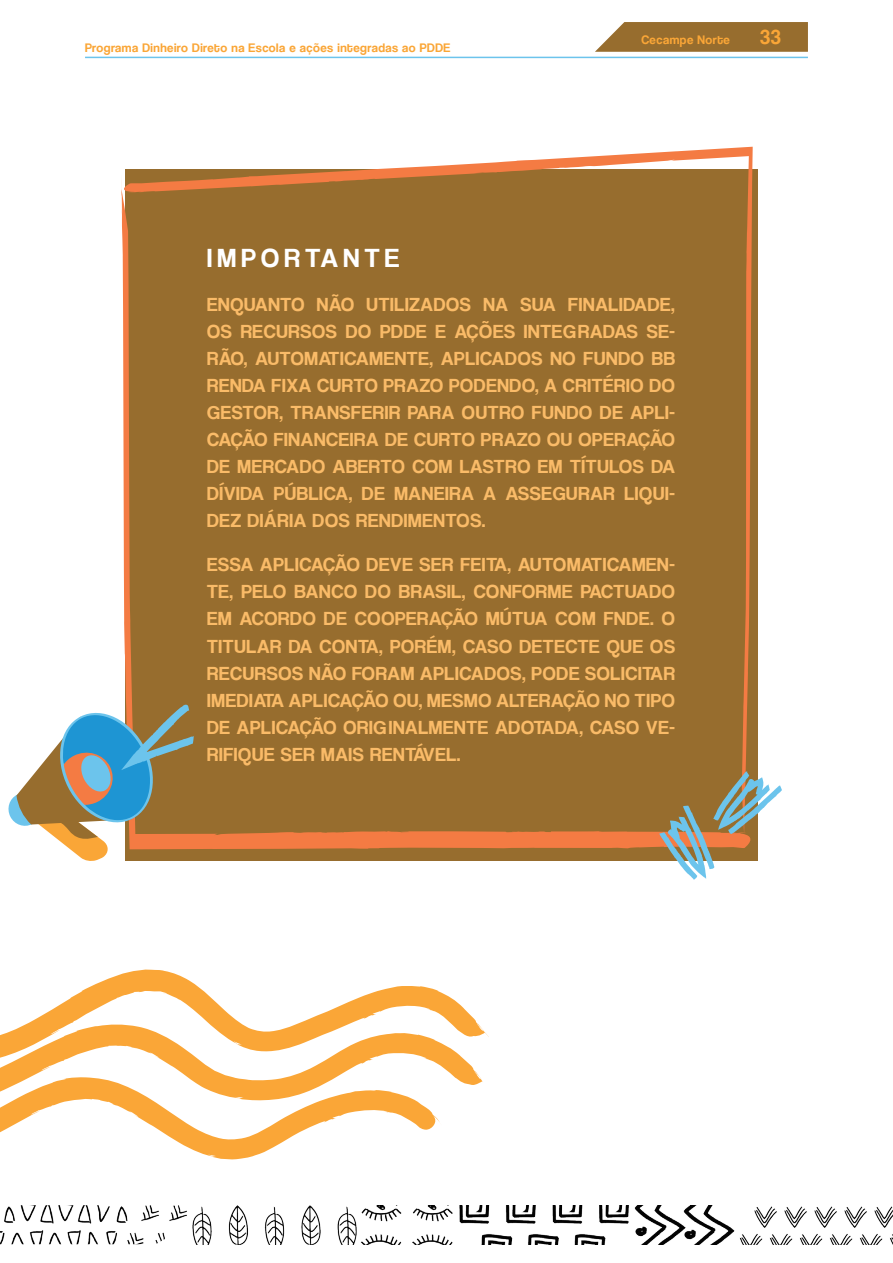
<style>
.page{position:relative;width:893px;height:1263px;background:#fff}
.page>*{position:absolute;margin:0;border:0;box-sizing:border-box;transform-origin:0 0}
.t1{font:27px "Coolvetica Rg";color:#fff}
.t2{font:21px "Coolvetica Rg";color:#faa637}
.t3{font:19.5px "Coolvetica Rg";letter-spacing:.04em;color:#fabb68}
.t4{font:12.75px "Coolvetica Rg";letter-spacing:.04em;color:#faa637}
</style>
<div class="page">
<img style="left:192px;top:1205px;width:701px;height:39px">
<img style="left:0;top:1205px;width:187px;height:39px">
<svg style="left:595px;top:22px;width:213px;height:30px"></svg>
<hr style="left:85px;top:57px;width:723px;height:1px;background:#6cc4ec">
<svg style="left:125px;top:147px;width:628px;height:28px"></svg>
<div style="left:121px;top:175px;width:637px;height:674px;background:#976d2e"></div>
<svg style="left:659px;top:771px;width:123px;height:109px"></svg>
<svg style="left:8px;top:704px;width:187px;height:157px"></svg>
<svg style="left:0;top:969px;width:489px;height:191px"></svg>
<p class="t4" style="left:85px;top:40px;width:351px">PROGRAMA DINHEIRO DIRETO NA ESCOLA E AÇÕES INTEGRADAS AO PDDE</p>
<p class="t4" style="left:641px;top:33px;width:90px">CECAMPE NORTE</p>
<p class="t2" style="left:760px;top:25px;width:22px">33</p>
<h1 class="t1" style="left:207px;top:242px;width:21px">IMPORTANTE</h1>
<p class="t3" style="left:207px;top:293px;width:25px">ENQUANTO</p>
<p class="t3" style="left:317px;top:293px;width:14px">NÃO</p>
<p class="t3" style="left:367px;top:293px;width:12px">UTILIZADOS</p>
<p class="t3" style="left:483px;top:293px;width:14px">NA</p>
<p class="t3" style="left:521px;top:293px;width:13px">SUA</p>
<p class="t3" style="left:568px;top:293px;width:12px">FINALIDADE</p>
<p class="t3" style="left:671px;top:293px;width:5px">,</p>
<p class="t3" style="left:207px;top:320px;width:47px">OS RECURSOS</p>
<p class="t3" style="left:346px;top:320px;width:134px">DO PDDE E AÇÕES</p>
<p class="t3" style="left:524px;top:320px;width:18px">INTEGRADAS</p>
<p class="t3" style="left:647px;top:320px;width:30px">SE -</p>
<p class="t3" style="left:207px;top:347px;width:14px">RÃO</p>
<p class="t3" style="left:244px;top:347px;width:25px">, AUTOMATICAMENTE</p>
<p class="t3" style="left:429px;top:347px;width:24px">, APLICADOS</p>
<p class="t3" style="left:550px;top:347px;width:47px">NO FUNDO</p>
<p class="t3" style="left:652px;top:347px;width:25px">BB</p>
<p class="t3" style="left:207px;top:374px;width:25px">RENDA</p>
<p class="t3" style="left:272px;top:374px;width:22px">FIXA</p>
<p class="t3" style="left:317px;top:374px;width:26px">CURTO</p>
<p class="t3" style="left:383px;top:374px;width:25px">PRAZO</p>
<p class="t3" style="left:449px;top:374px;width:14px">PODENDO</p>
<p class="t3" style="left:535px;top:374px;width:39px">, A CRITÉRIO</p>
<p class="t3" style="left:649px;top:374px;width:14px">DO</p>
<p class="t3" style="left:207px;top:401px;width:13px">GESTOR</p>
<p class="t3" style="left:279px;top:401px;width:24px">, TRANSFERIR</p>
<p class="t3" style="left:408px;top:401px;width:13px">PARA</p>
<p class="t3" style="left:462px;top:401px;width:14px">OUTRO</p>
<p class="t3" style="left:532px;top:401px;width:13px">FUNDO</p>
<p class="t3" style="left:600px;top:401px;width:41px">DE APLI</p>
<p class="t3" style="left:669px;top:401px;width:7px">-</p>
<p class="t3" style="left:207px;top:428px;width:13px">CAÇÃO</p>
<p class="t3" style="left:274px;top:428px;width:12px">FINANCEIRA</p>
<p class="t3" style="left:385px;top:428px;width:43px">DE CURTO</p>
<p class="t3" style="left:481px;top:428px;width:13px">PRAZO</p>
<p class="t3" style="left:547px;top:428px;width:45px">OU OPERAÇÃO</p>
<p class="t3" style="left:207px;top:455px;width:44px">DE MERCADO</p>
<p class="t3" style="left:333px;top:455px;width:13px">ABERTO</p>
<p class="t3" style="left:412px;top:455px;width:15px">COM</p>
<p class="t3" style="left:460px;top:455px;width:13px">LASTRO</p>
<p class="t3" style="left:538px;top:455px;width:61px">EM TÍTULOS</p>
<p class="t3" style="left:651px;top:455px;width:13px">DA</p>
<p class="t3" style="left:207px;top:482px;width:28px">DÍVIDA</p>
<p class="t3" style="left:274px;top:482px;width:35px">PÚBLICA</p>
<p class="t3" style="left:349px;top:482px;width:59px">, DE MANEIRA</p>
<p class="t3" style="left:484px;top:482px;width:36px">A ASSEGURAR</p>
<p class="t3" style="left:624px;top:482px;width:10px">LIQUI</p>
<p class="t3" style="left:669px;top:482px;width:7px">-</p>
<p class="t3" style="left:207px;top:509px;width:13px">DEZ</p>
<p class="t3" style="left:247px;top:509px;width:11px">DIÁRIA</p>
<p class="t3" style="left:313px;top:509px;width:14px">DOS</p>
<p class="t3" style="left:356px;top:509px;width:13px">RENDIMENTOS</p>
<p class="t3" style="left:482px;top:509px;width:5px">.</p>
<p class="t3" style="left:207px;top:553px;width:24px">ESSA</p>
<p class="t3" style="left:260px;top:553px;width:13px">APLICAÇÃO</p>
<p class="t3" style="left:367px;top:553px;width:13px">DEVE</p>
<p class="t3" style="left:420px;top:553px;width:13px">SER</p>
<p class="t3" style="left:460px;top:553px;width:11px">FEITA</p>
<p class="t3" style="left:508px;top:553px;width:24px">, AUTOMATICAMEN</p>
<p class="t3" style="left:669px;top:553px;width:7px">-</p>
<p class="t3" style="left:207px;top:580px;width:47px">TE , PELO</p>
<p class="t3" style="left:294px;top:580px;width:26px">BANCO</p>
<p class="t3" style="left:365px;top:580px;width:57px">DO BRASIL</p>
<p class="t3" style="left:462px;top:580px;width:26px">, CONFORME</p>
<p class="t3" style="left:581px;top:580px;width:13px">PACTUADO</p>
<p class="t3" style="left:207px;top:607px;width:59px">EM ACORDO</p>
<p class="t3" style="left:324px;top:607px;width:57px">DE COOPERAÇÃO</p>
<p class="t3" style="left:486px;top:607px;width:39px">MÚTUA</p>
<p class="t3" style="left:556px;top:607px;width:15px">COM</p>
<p class="t3" style="left:604px;top:607px;width:73px">FNDE. O</p>
<p class="t3" style="left:207px;top:634px;width:12px">TITULAR</p>
<p class="t3" style="left:289px;top:634px;width:44px">DA CONTA</p>
<p class="t3" style="left:379px;top:634px;width:24px">, PORÉM</p>
<p class="t3" style="left:452px;top:634px;width:24px">, CASO</p>
<p class="t3" style="left:519px;top:634px;width:13px">DETECTE</p>
<p class="t3" style="left:607px;top:634px;width:13px">QUE</p>
<p class="t3" style="left:650px;top:634px;width:14px">OS</p>
<p class="t3" style="left:207px;top:661px;width:13px">RECURSOS</p>
<p class="t3" style="left:309px;top:661px;width:14px">NÃO</p>
<p class="t3" style="left:352px;top:661px;width:14px">FORAM</p>
<p class="t3" style="left:420px;top:661px;width:13px">APLICADOS</p>
<p class="t3" style="left:522px;top:661px;width:23px">, PODE</p>
<p class="t3" style="left:585px;top:661px;width:11px">SOLICITAR</p>
<p class="t3" style="left:207px;top:688px;width:11px">IMEDIATA</p>
<p class="t3" style="left:289px;top:688px;width:13px">APLICAÇÃO</p>
<p class="t3" style="left:393px;top:688px;width:48px">OU , MESMO</p>
<p class="t3" style="left:496px;top:688px;width:13px">ALTERAÇÃO</p>
<p class="t3" style="left:605px;top:688px;width:42px">NO TIPO</p>
<p class="t3" style="left:207px;top:715px;width:42px">DE APLICAÇÃO</p>
<p class="t3" style="left:343px;top:715px;width:13px">ORIGINALMENTE</p>
<p class="t3" style="left:495px;top:715px;width:13px">ADOTADA</p>
<p class="t3" style="left:579px;top:715px;width:24px">, CASO</p>
<p class="t3" style="left:646px;top:715px;width:30px">VE -</p>
<p class="t3" style="left:207px;top:742px;width:11px">RIFIQUE</p>
<p class="t3" style="left:281px;top:742px;width:13px">SER</p>
<p class="t3" style="left:321px;top:742px;width:12px">MAIS</p>
<p class="t3" style="left:370px;top:742px;width:12px">RENTÁVEL</p>
<p class="t3" style="left:457px;top:742px;width:5px">.</p>
</div>
